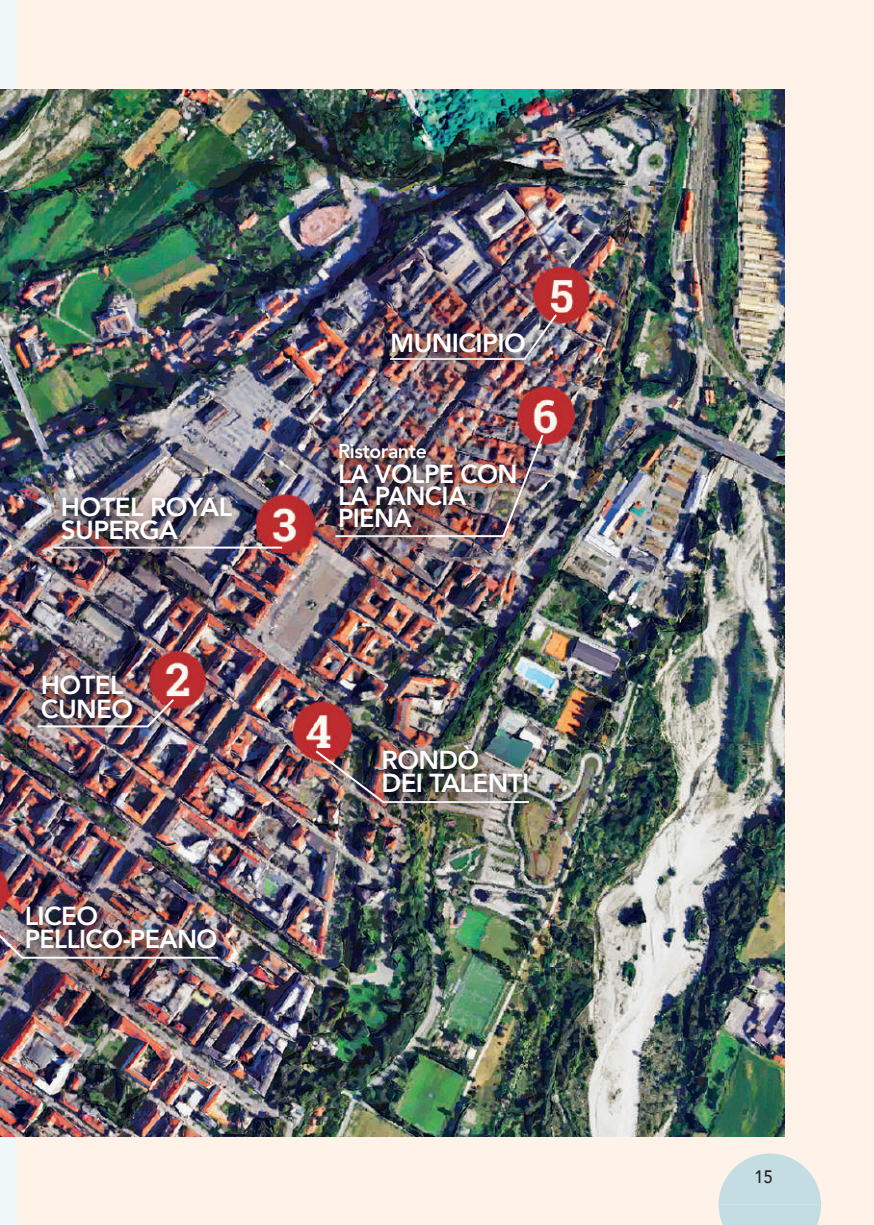
<style>
.page{position:relative;width:874px;height:1225px;background:#fff}
.page>*{position:absolute;margin:0;border:0;box-sizing:border-box;transform-origin:0 0}
.t1{font:800 26px/23.4px "Avenir";letter-spacing:-.025em;color:#fff}
.t2{font:800 20px "Avenir";letter-spacing:-.025em;color:#fff}
.t3{font:500 18px "Avenir";color:#231f20;scale:.9 1}
</style>
<div class="page">
<div style="left:17px;top:0;width:856px;height:1225px;background:#fef2e9"></div>
<div style="left:0;top:0;width:17px;height:1225px;background:#f0f7f9"></div>
<svg style="left:718px;top:1153px;width:102px;height:72px"></svg>
<img style="left:0;top:89px;width:784px;height:1047px">
<img style="left:5px;top:865px;width:213px;height:167px;border-radius:50%">
<img style="left:48px;top:454px;width:190px;height:166px;border-radius:50%">
<img style="left:295px;top:431px;width:231px;height:166px;border-radius:50%">
<img style="left:346px;top:243px;width:190px;height:148px;border-radius:50%">
<img style="left:331px;top:702px;width:191px;height:167px;border-radius:50%">
<div style="left:16px;top:900px;width:212px;height:65px;background:#231f20;opacity:.75"></div>
<img style="left:313px;top:748px;width:59px;height:56px">
<div style="left:372px;top:740px;width:166px;height:69px;background:#231f20;opacity:.75"></div>
<img style="left:388px;top:312px;width:170px;height:49px">
<div style="left:381px;top:327px;width:154px;height:41px;background:#231f20;opacity:.75"></div>
<img style="left:333px;top:432px;width:212px;height:106px">
<hr style="left:54px;top:546px;width:228px;height:2px;background:#fff">
<div style="left:328px;top:438px;width:198px;height:106px;background:#231f20;opacity:.75"></div>
<img style="left:0;top:911px;width:220px;height:48px">
<img style="left:0;top:633px;width:176px;height:131px">
<div style="left:51px;top:491px;width:191px;height:65px;background:#231f20;opacity:.75"></div>
<p class="t1" style="left:61px;top:495px;width:173px">HOTEL ROYAL<br>SUPERGA</p>
<p class="t1" style="left:41px;top:673px;width:94px">HOTEL<br>CUNEO</p>
<p class="t1" style="left:25px;top:904px;width:194px">LICEO<br>PELLICO-PEANO</p>
<p class="t1" style="left:390px;top:331px;width:137px">MUNICIPIO</p>
<p class="t2" style="left:338px;top:435px;width:90px">Ristorante</p>
<p class="t1" style="left:338px;top:463px;width:181px;line-height:22px">LA VOLPE CON<br>LA PANCIA<br>PIENA</p>
<p class="t1" style="left:381px;top:748px;width:149px">RONDÒ<br>DEI TALENTI</p>
<p class="t3" style="left:754px;top:1161px;width:22px">15</p>
</div>
